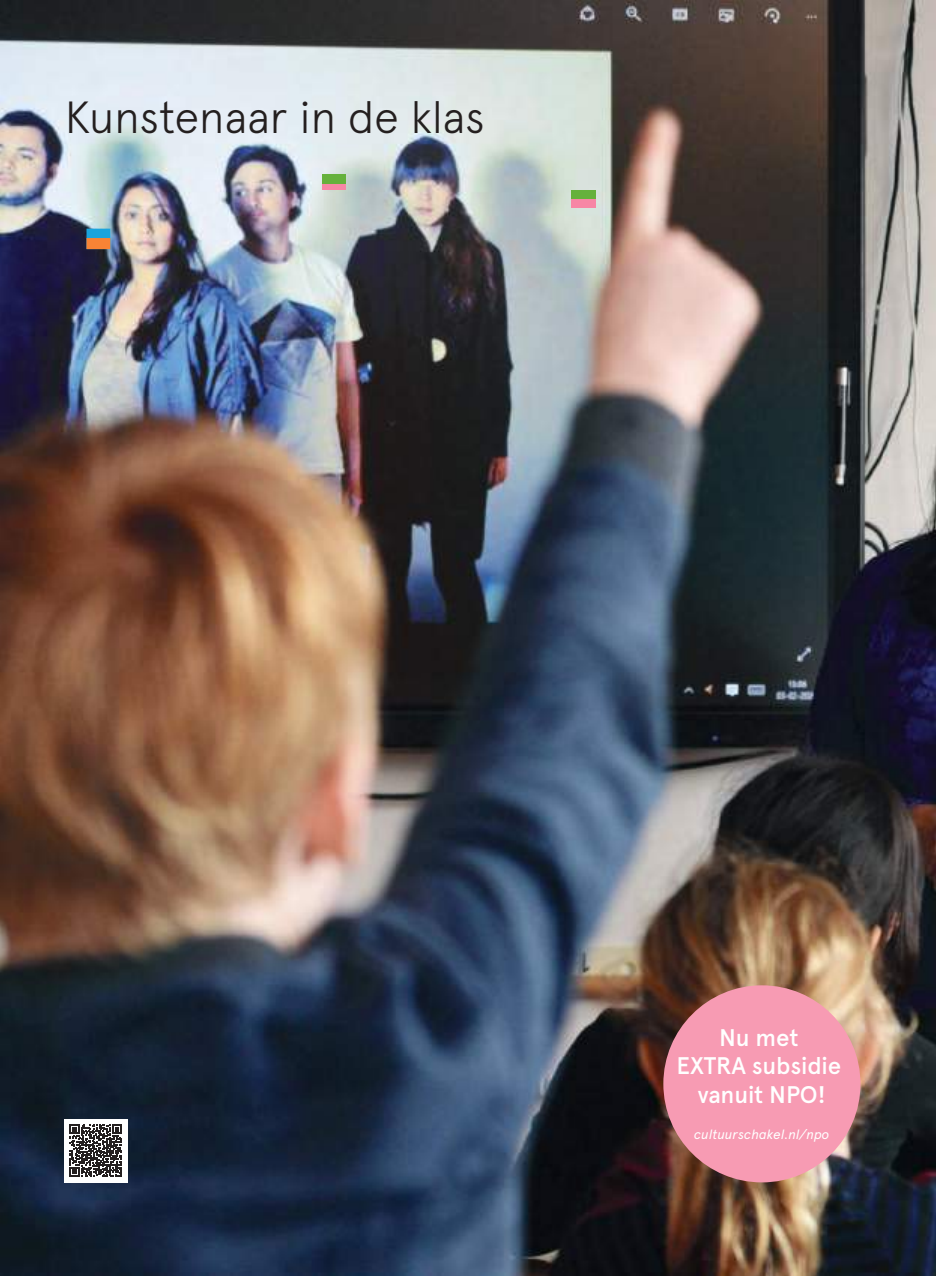
<style>
.page{position:relative;width:936px;height:1276px;background:#fff}
.page>*{position:absolute;margin:0;border:0;box-sizing:border-box;transform-origin:0 0}
.t1{font:300 45px "Apercu";letter-spacing:-.01em;color:#241f1f}
.t2{font:500 24px/28.8px "Apercu";letter-spacing:-.01em;color:#fff;text-align:center}
.t3{font:italic 13.35px "Apercu";letter-spacing:-.01em;color:#fff}
</style>
<div class="page">
<img style="left:0;top:0;width:935px;height:1276px">
<svg style="left:86px;top:229px;width:24px;height:20px"></svg>
<div style="left:322px;top:175px;width:23px;height:15px;background:#65b13c"></div>
<div style="left:322px;top:184px;width:23px;height:6px;background:#f786a5"></div>
<div style="left:571px;top:190px;width:24px;height:17px;background:#65b13c"></div>
<div style="left:571px;top:199px;width:24px;height:8px;background:#f786a5"></div>
<div style="left:64px;top:1118px;width:64px;height:64px;background:#fff"></div>
<svg style="left:69px;top:1124px;width:53px;height:52px"></svg>
<div style="left:663px;top:985px;width:197px;height:197px;background:#f79bb3;border-radius:50%"></div>
<h1 class="t1" style="left:65px;top:90px;width:422px">Kunstenaar in de klas</h1>
<p class="t2" style="left:676px;top:1022px;width:166px">Nu met<br>EXTRA subsidie vanuit NPO!</p>
<p class="t3" style="left:694px;top:1126px;width:137px">cultuurschakel.nl/npo</p>
</div>
